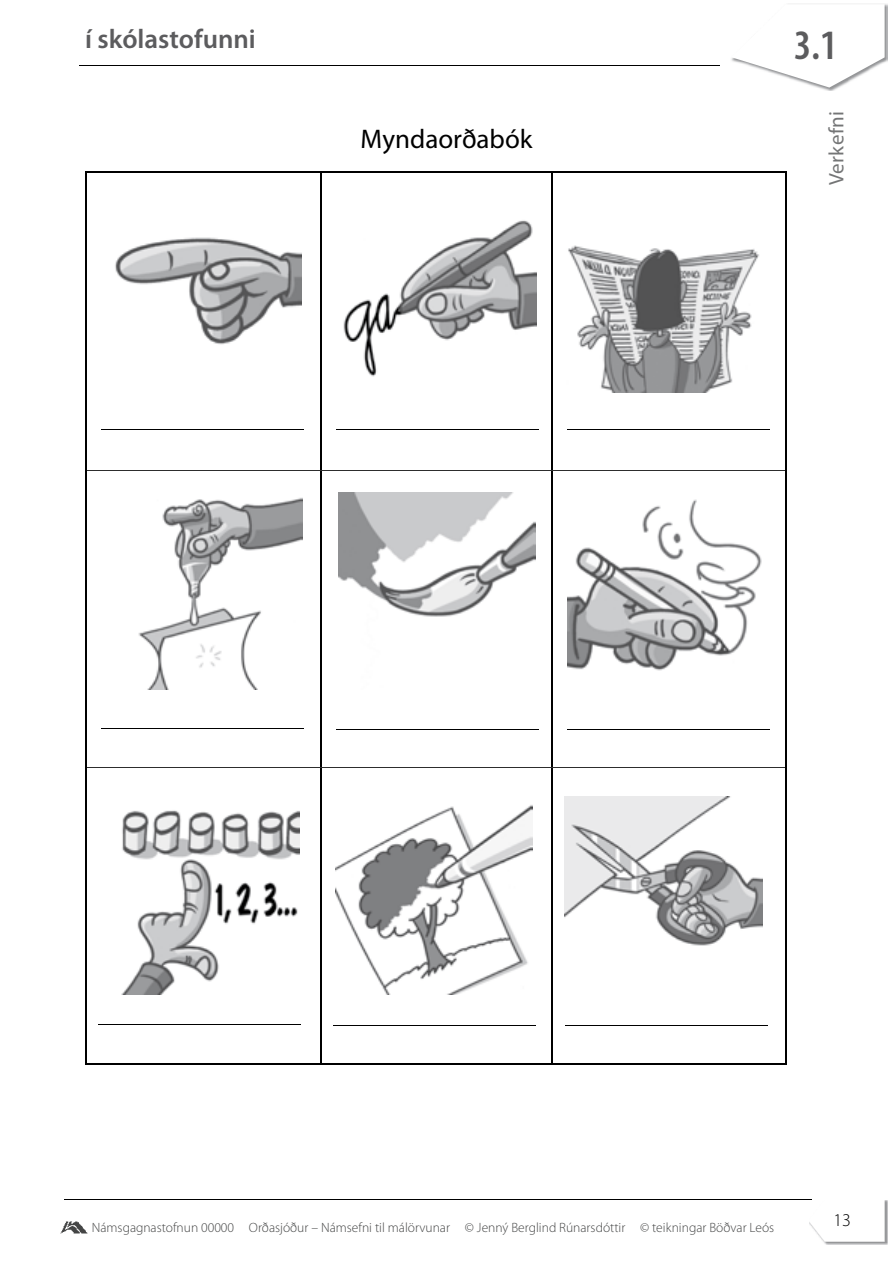
<style>
.page{position:relative;width:893px;height:1263px;background:#fff}
.page>*{position:absolute;margin:0;border:0;box-sizing:border-box;transform-origin:0 0}
.t1{font:600 condensed 42px "Myriad Pro";color:#5c5c5e}
.t2{font:600 27px "Myriad Pro";color:#5c5c5e}
.t3{font:27px "Myriad Pro";color:#000}
.t4{font:21px "Myriad Pro";letter-spacing:.02em;color:#747576}
.t5{font:300 18px "Myriad Pro";color:#000}
.t6{font:300 13.5px "Myriad Pro";color:#444545}
</style>
<div class="page">
<hr style="left:64px;top:1199px;width:748px;height:1px;background:#000">
<img style="left:60px;top:1221px;width:28px;height:13px">
<img style="left:824px;top:1200px;width:63px;height:44px">
<svg style="left:809px;top:1200px;width:76px;height:42px"></svg>
<img style="left:820px;top:4px;width:67px;height:86px">
<svg style="left:731px;top:4px;width:154px;height:84px"></svg>
<hr style="left:79px;top:66px;width:641px;height:1px;background:#000">
<hr style="left:85px;top:171px;width:235px;height:1px;background:#000">
<hr style="left:85px;top:172px;width:2px;height:298px;background:#000">
<hr style="left:320px;top:171px;width:232px;height:1px;background:#000">
<hr style="left:320px;top:172px;width:1px;height:298px;background:#000">
<hr style="left:552px;top:171px;width:234px;height:1px;background:#000">
<hr style="left:551px;top:172px;width:2px;height:298px;background:#000">
<hr style="left:785px;top:172px;width:1px;height:298px;background:#000">
<hr style="left:85px;top:470px;width:2px;height:297px;background:#000">
<hr style="left:320px;top:471px;width:1px;height:296px;background:#000">
<hr style="left:551px;top:471px;width:2px;height:296px;background:#000">
<hr style="left:785px;top:470px;width:1px;height:297px;background:#000">
<hr style="left:85px;top:767px;width:2px;height:296px;background:#000">
<hr style="left:320px;top:768px;width:1px;height:295px;background:#000">
<hr style="left:551px;top:768px;width:2px;height:295px;background:#000">
<hr style="left:785px;top:767px;width:1px;height:296px;background:#000">
<hr style="left:85px;top:1063px;width:235px;height:2px;background:#000">
<hr style="left:320px;top:1063px;width:232px;height:2px;background:#000">
<hr style="left:552px;top:1063px;width:234px;height:2px;background:#000">
<hr style="left:87px;top:470px;width:233px;height:1px;background:#2d2d2d">
<hr style="left:320px;top:470px;width:232px;height:1px;background:#2d2d2d">
<hr style="left:552px;top:470px;width:233px;height:1px;background:#2d2d2d">
<hr style="left:87px;top:767px;width:233px;height:1px;background:#2d2d2d">
<hr style="left:320px;top:767px;width:232px;height:1px;background:#2d2d2d">
<hr style="left:552px;top:767px;width:233px;height:1px;background:#2d2d2d">
<img style="left:115px;top:237px;width:187px;height:108px">
<hr style="left:101px;top:429px;width:202px;height:1px;background:#000">
<hr style="left:336px;top:430px;width:202px;height:1px;background:#000">
<hr style="left:568px;top:430px;width:202px;height:1px;background:#000">
<hr style="left:101px;top:728px;width:202px;height:1px;background:#000">
<hr style="left:336px;top:729px;width:202px;height:1px;background:#000">
<hr style="left:568px;top:729px;width:202px;height:1px;background:#000">
<hr style="left:98px;top:1024px;width:202px;height:1px;background:#000">
<hr style="left:333px;top:1025px;width:203px;height:1px;background:#000">
<hr style="left:565px;top:1025px;width:202px;height:1px;background:#000">
<img style="left:343px;top:220px;width:193px;height:157px">
<img style="left:568px;top:245px;width:191px;height:147px">
<img style="left:138px;top:497px;width:165px;height:192px">
<img style="left:338px;top:492px;width:198px;height:125px">
<img style="left:568px;top:499px;width:194px;height:172px">
<img style="left:121px;top:810px;width:179px;height:184px">
<img style="left:335px;top:805px;width:198px;height:189px">
<img style="left:565px;top:796px;width:198px;height:150px">
<h2 class="t2" style="left:85px;top:22px;width:172px">í skólastofunni</h2>
<h2 class="t3" style="left:360px;top:122px;width:173px">Myndaorðabók</h2>
<h1 class="t1" style="left:794px;top:19px;width:45px">3.1</h1>
<h3 class="t4" style="left:824px;top:185px;width:76px;rotate:-90deg">Verkefni</h3>
<p class="t6" style="left:92px;top:1219px;width:684px">Námsgagnastofnun 00000 Orðasjóður – Námsefni til málörvunar © Jenný Berglind Rúnarsdóttir © teikningar Böðvar Leós</p>
<h3 class="t5" style="left:833px;top:1209px;width:19px">13</h3>
</div>
